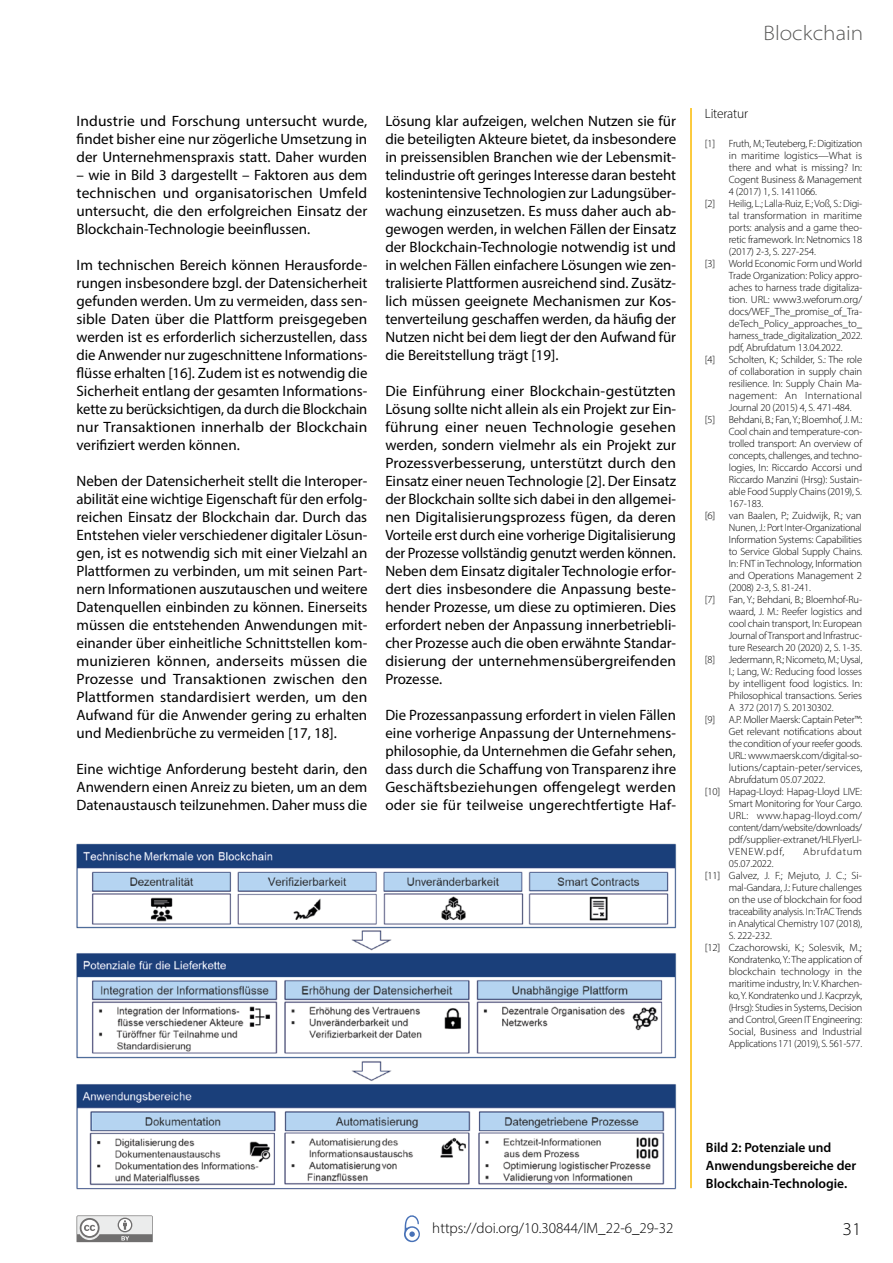
<style>
.page{position:relative;width:893px;height:1263px;background:#fff}
.page>*{position:absolute;margin:0;border:0;box-sizing:border-box;transform-origin:0 0}
.t1{font:300 semi-expanded 21px "Myriad Pro";color:#575756}
.t2{font:300 semi-expanded 18px "Myriad Pro";color:#000}
.t3{font:15px/18px "Myriad Pro";color:#000;text-align:justify}
.t4{font:300 15px "Myriad Pro";color:#000}
.t5{font:600 13.5px/18px "Myriad Pro";color:#000}
.t6{font:300 13.5px "Myriad Pro";letter-spacing:-.015em;color:#000}
.t7{font:300 10.5px/12px "Myriad Pro";letter-spacing:-.015em;color:#000;text-align:justify}
.t8{font:300 10.5px "Myriad Pro";letter-spacing:.01em;color:#000}
.t9{font:300 10.5px "Myriad Pro";letter-spacing:.015em;color:#000}
.t10{font:300 10.5px "Myriad Pro";letter-spacing:.065em;color:#000}
</style>
<div class="page">
<svg style="left:404px;top:1215px;width:16px;height:27px"></svg>
<svg style="left:77px;top:1215px;width:76px;height:27px;background:#bfbfbf"></svg>
<hr style="left:690px;top:108px;width:2px;height:1080px;background:#fbba00">
<img style="left:76px;top:843px;width:601px;height:347px">
<p class="t3" style="left:77px;top:112px;width:292px">Industrie und Forschung untersucht wurde, findet bisher eine nur zögerliche Umsetzung in der Unternehmenspraxis statt. Daher wurden</p>
<p class="t3" style="left:77px;top:166px;width:292px">– wie in Bild 3 dargestellt – Faktoren aus dem technischen und organisatorischen Umfeld untersucht, die den erfolgreichen Einsatz der Blockchain-Technologie beeinflussen.</p>
<p class="t3" style="left:77px;top:256px;width:292px">Im technischen Bereich können Herausforde&shy;rungen insbesondere bzgl. der Datensicherheit gefunden werden. Um zu vermeiden, dass sen&shy;sible Daten über die Plattform preisgegeben werden ist es erforderlich sicherzustellen, dass die Anwender nur zugeschnittene Informations&shy;flüsse erhalten [16]. Zudem ist es notwendig die Sicherheit entlang der gesamten Informations&shy;kette zu berücksichtigen, da durch die Blockchain nur Transaktionen innerhalb der Blockchain verifiziert werden können.</p>
<p class="t3" style="left:77px;top:472px;width:292px">Neben der Datensicherheit stellt die Interoper&shy;abilität eine wichtige Eigenschaft für den erfolg&shy;reichen Einsatz der Blockchain dar. Durch das Entstehen vieler verschiedener digitaler Lösun&shy;gen, ist es notwendig sich mit einer Vielzahl an Plattformen zu verbinden, um mit seinen Part&shy;nern Informationen auszutauschen und weitere Datenquellen einbinden zu können. Einerseits müssen die entstehenden Anwendungen mit&shy;einander über einheitliche Schnittstellen kom&shy;munizieren können, anderseits müssen die Prozesse und Transaktionen zwischen den Plattformen standardisiert werden, um den Aufwand für die Anwender gering zu erhalten und Medienbrüche zu vermeiden [17, 18].</p>
<p class="t3" style="left:77px;top:760px;width:292px">Eine wichtige Anforderung besteht darin, den Anwendern einen Anreiz zu bieten, um an dem Datenaustausch teilzunehmen. Daher muss die</p>
<p class="t3" style="left:385px;top:112px;width:292px">Lösung klar aufzeigen, welchen Nutzen sie für die beteiligten Akteure bietet, da insbesondere in preissensiblen Branchen wie der Lebensmit&shy;telindustrie oft geringes Interesse daran besteht kostenintensive Technologien zur Ladungsüber&shy;wachung einzusetzen. Es muss daher auch ab&shy;gewogen werden, in welchen Fällen der Einsatz der Blockchain-Technologie notwendig ist und in welchen Fällen einfachere Lösungen wie zen&shy;tralisierte Plattformen ausreichend sind. Zusätz&shy;lich müssen geeignete Mechanismen zur Kos&shy;tenverteilung geschaffen werden, da häufig der Nutzen nicht bei dem liegt der den Aufwand für die Bereitstellung trägt [19].</p>
<p class="t3" style="left:385px;top:382px;width:292px">Die Einführung einer Blockchain-gestützten Lösung sollte nicht allein als ein Projekt zur Ein&shy;führung einer neuen Technologie gesehen werden, sondern vielmehr als ein Projekt zur Prozessverbesserung, unterstützt durch den Einsatz einer neuen Technologie [2]. Der Einsatz der Blockchain sollte sich dabei in den allgemei&shy;nen Digitalisierungsprozess fügen, da deren Vorteile erst durch eine vorherige Digitalisierung der Prozesse vollständig genutzt werden können.<br>Neben dem Einsatz digitaler Technologie erfor&shy;dert dies insbesondere die Anpassung beste&shy;hender Prozesse, um diese zu optimieren. Dies erfordert neben der Anpassung innerbetriebli&shy;cher Prozesse auch die oben erwähnte Standar&shy;disierung der unternehmensübergreifenden Prozesse.</p>
<p class="t3" style="left:385px;top:706px;width:292px">Die Prozessanpassung erfordert in vielen Fällen eine vorherige Anpassung der Unternehmens&shy;philosophie, da Unternehmen die Gefahr sehen, dass durch die Schaffung von Transparenz ihre Geschäftsbeziehungen offengelegt werden oder sie für teilweise ungerechtfertigte Haf-</p>
<h1 class="t1" style="left:764px;top:20px;width:101px">Blockchain</h1>
<p class="t6" style="left:705px;top:106px;width:45px">Literatur</p>
<p class="t7" style="left:705px;top:138px;width:12px">[1]</p>
<p class="t7" style="left:729px;top:138px;width:135px">Fruth, M.; Teuteberg, F.: Digitization in maritime logistics—What is there and what is missing? In:<br>Cogent Business &amp; Management 4 (2017) 1, S. 1411066.</p>
<p class="t7" style="left:705px;top:198px;width:12px">[2]</p>
<p class="t7" style="left:729px;top:198px;width:135px">Heilig, L.; Lalla-Ruiz, E.; Voß, S.: Digi&shy;tal transformation in maritime ports: analysis and a game theo&shy;retic framework. In: Netnomics 18 (2017) 2-3, S. 227-254.</p>
<p class="t7" style="left:705px;top:258px;width:12px">[3]</p>
<p class="t7" style="left:729px;top:258px;width:135px">World Economic Form und World Trade Organization: Policy appro&shy;aches to harness trade digitaliza&shy;tion. URL: www3.weforum.org/ docs/WEF_The_promise_of_Tra&shy;deTech_Policy_approaches_to_ harness_trade_digitalization_2022. pdf, Abrufdatum 13.04.2022.</p>
<p class="t7" style="left:705px;top:354px;width:12px">[4]</p>
<p class="t7" style="left:729px;top:354px;width:135px">Scholten, K.; Schilder, S.: The role of collaboration in supply chain resilience. In: Supply Chain Ma&shy;nagement: An International Journal 20 (2015) 4, S. 471-484.</p>
<p class="t7" style="left:705px;top:414px;width:12px">[5]</p>
<p class="t7" style="left:729px;top:414px;width:135px">Behdani, B.; Fan, Y.; Bloemhof, J. M.:<br>Cool chain and temperature-con&shy;trolled transport: An overview of concepts, challenges, and techno&shy;logies, In: Riccardo Accorsi und Riccardo Manzini (Hrsg): Sustain&shy;able Food Supply Chains (2019), S.<br>167-183.</p>
<p class="t7" style="left:705px;top:510px;width:12px">[6]</p>
<p class="t7" style="left:729px;top:510px;width:135px">van Baalen, P.; Zuidwijk, R.; van Nunen, J.: Port Inter-Organizational Information Systems: Capabilities to Service Global Supply Chains.<br>In: FNT in Technology, Information and Operations Management 2 (2008) 2-3, S. 81-241.</p>
<p class="t7" style="left:705px;top:594px;width:12px">[7]</p>
<p class="t7" style="left:729px;top:594px;width:135px">Fan, Y.; Behdani, B.; Bloemhof-Ru&shy;waard, J. M.: Reefer logistics and cool chain transport, In: European Journal of Transport and Infrastruc&shy;ture Research 20 (2020) 2, S. 1-35.</p>
<p class="t7" style="left:705px;top:654px;width:12px">[8]</p>
<p class="t7" style="left:729px;top:654px;width:135px">Jedermann, R.; Nicometo, M.; Uysal, I.; Lang, W.: Reducing food losses by intelligent food logistics. In:<br>Philosophical transactions. Series A 372 (2017) S. 20130302.</p>
<p class="t7" style="left:705px;top:714px;width:12px">[9]</p>
<p class="t7" style="left:729px;top:714px;width:135px">A.P. Moller Maersk: Captain Peter™:</p>
<p class="t7" style="left:729px;top:726px;width:135px">Get relevant notifications about</p>
<p class="t7" style="left:729px;top:738px;width:135px">the condition of your reefer goods.</p>
<p class="t7" style="left:729px;top:750px;width:135px">URL: www.maersk.com/digital-so-</p>
<p class="t8" style="left:729px;top:761px;width:135px">lutions/captain-peter/services,</p>
<p class="t7" style="left:729px;top:774px;width:98px">Abrufdatum 05.07.2022.</p>
<p class="t7" style="left:705px;top:786px;width:159px">[10] Hapag-Lloyd: Hapag-Lloyd LIVE:</p>
<p class="t7" style="left:729px;top:798px;width:135px">Smart Monitoring for Your Cargo.</p>
<p class="t9" style="left:729px;top:809px;width:135px">URL: www.hapag-lloyd.com/</p>
<p class="t7" style="left:729px;top:822px;width:135px">content/dam/website/downloads/</p>
<p class="t7" style="left:729px;top:834px;width:135px">pdf/supplier-extranet/HLFlyerLI-</p>
<p class="t10" style="left:729px;top:845px;width:57px">VENEW.pdf,</p>
<p class="t10" style="left:803px;top:845px;width:61px">Abrufdatum</p>
<p class="t7" style="left:729px;top:858px;width:46px">05.07.2022.</p>
<p class="t7" style="left:705px;top:870px;width:159px">[11] Galvez, J. F.; Mejuto, J. C.; Si-</p>
<p class="t7" style="left:729px;top:882px;width:135px">mal-Gandara, J.: Future challenges</p>
<p class="t7" style="left:729px;top:894px;width:135px">on the use of blockchain for food</p>
<p class="t7" style="left:729px;top:906px;width:135px">traceability analysis. In: TrAC Trends</p>
<p class="t7" style="left:729px;top:918px;width:135px">in Analytical Chemistry 107 (2018),</p>
<p class="t7" style="left:729px;top:930px;width:45px">S. 222-232.</p>
<p class="t7" style="left:705px;top:942px;width:158px">[12] Czachorowski, K.; Solesvik, M.;</p>
<p class="t7" style="left:729px;top:954px;width:135px">Kondratenko, Y.: The application of</p>
<p class="t7" style="left:729px;top:966px;width:135px">blockchain technology in the</p>
<p class="t7" style="left:729px;top:978px;width:135px">maritime industry, In: V. Kharchen-</p>
<p class="t7" style="left:729px;top:990px;width:135px">ko, Y. Kondratenko und J. Kacprzyk,</p>
<p class="t7" style="left:729px;top:1002px;width:135px">(Hrsg): Studies in Systems, Decision</p>
<p class="t7" style="left:729px;top:1014px;width:135px">and Control, Green IT Engineering:</p>
<p class="t7" style="left:729px;top:1026px;width:135px">Social, Business and Industrial</p>
<p class="t7" style="left:729px;top:1038px;width:135px">Applications 171 (2019), S. 561-577.</p>
<p class="t5" style="left:706px;top:1138px;width:152px">Bild 2: Potenziale und<br>Anwendungsbereiche der<br>Blockchain-Technologie.</p>
<p class="t4" style="left:432px;top:1219px;width:243px">https://doi.org/10.30844/IM_22-6_29-32</p>
<p class="t2" style="left:843px;top:1218px;width:21px">31</p>
</div>
